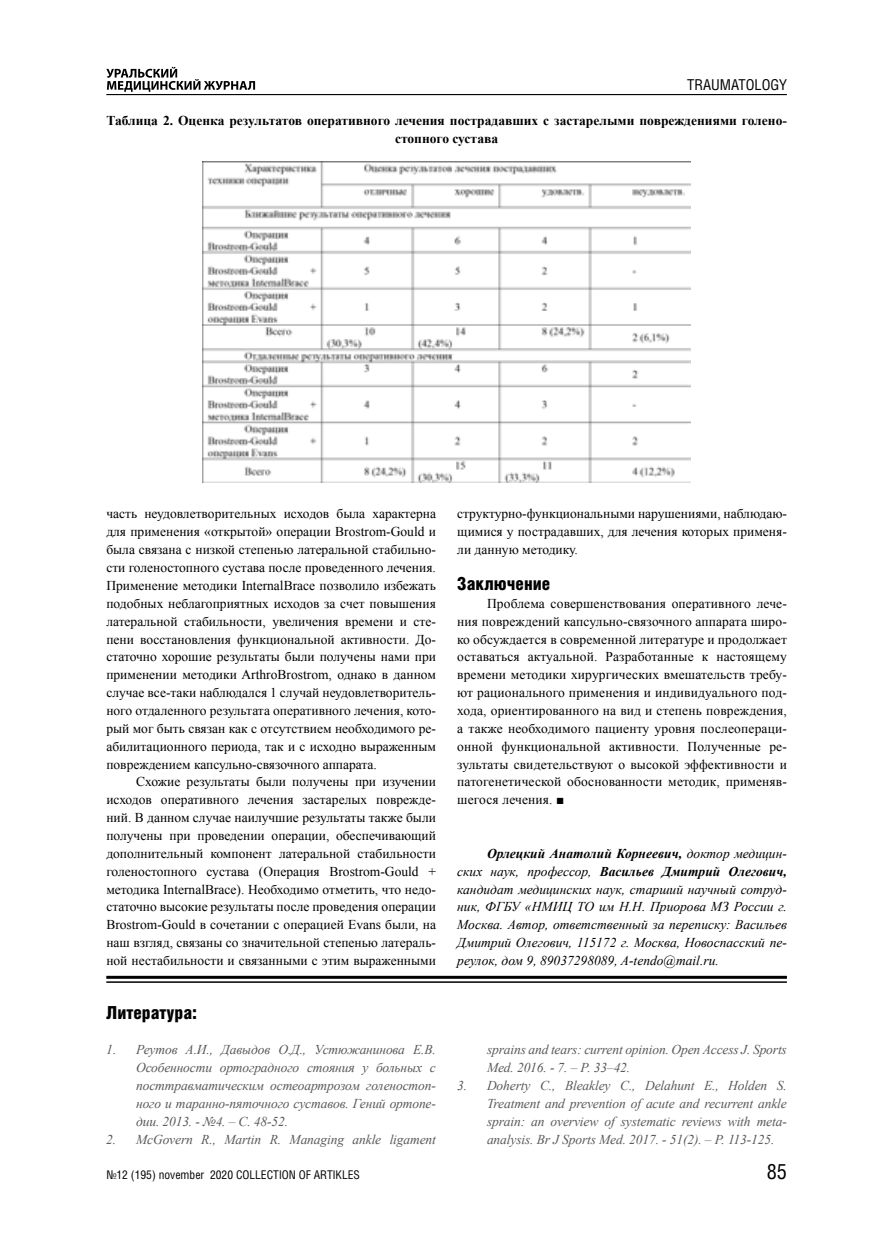
<style>
.page{position:relative;width:872px;height:1234px;background:#fff}
.page>*{position:absolute;margin:0;border:0;box-sizing:border-box;transform-origin:0 0}
.t1{font:21px "Helios Cond";color:#000}
.t2{font:900 18px "Helios Cond";color:#000}
.t3{font:15px "Helios Cond";color:#000}
.t4{font:13.5px/17.9px "Times New Roman";color:#000;text-align:justify}
.t5{font:italic 13.5px/17.9px "Times New Roman";letter-spacing:-.01em;color:#58595b;text-align:justify}
.t6{font:italic 13.5px/17.9px "Times New Roman";color:#000;text-align:justify}
.t7{font:700 13.5px/17.9px "Times New Roman";color:#000;text-align:center}
.t8{font:12px "Helios Cond";color:#000}
.s1{font-weight:700}
</style>
<div class="page">
<svg style="left:106px;top:67px;width:149px;height:25px"></svg>
<hr style="left:106px;top:94px;width:681px;height:1px;background:#000">
<img style="left:203px;top:161px;width:487px;height:321px">
<hr style="left:106px;top:975px;width:681px;height:3px;background:#000">
<hr style="left:106px;top:981px;width:681px;height:1px;background:#000">
<p class="t3" style="left:687px;top:75px;width:101px">TRAUMATOLOGY</p>
<p class="t7" style="left:106px;top:112px;width:682px">Таблица 2. Оценка результатов оперативного лечения пострадавших с застарелыми повреждениями голено&shy;стопного сустава</p>
<p class="t4" style="left:106px;top:504px;width:331px">часть неудовлетворительных исходов была характерна для применения «открытой» операции Brostrom-Gould и была связана с низкой степенью латеральной стабильно&shy;сти голеностопного сустава после проведенного лечения.<br>Применение методики InternalBrace позволило избежать подобных неблагоприятных исходов за счет повышения латеральной стабильности, увеличения времени и сте&shy;пени восстановления функциональной активности. До&shy;статочно хорошие результаты были получены нами при применении методики ArthroBrostrom, однако в данном случае все-таки наблюдался 1 случай неудовлетворитель&shy;ного отдаленного результата оперативного лечения, кото&shy;рый мог быть связан как с отсутствием необходимого ре&shy;абилитационного периода, так и с исходно выраженным повреждением капсульно-связочного аппарата.</p>
<p class="t4" style="left:106px;top:772px;width:331px;text-indent:30px">Схожие результаты были получены при изучении исходов оперативного лечения застарелых поврежде&shy;ний. В данном случае наилучшие результаты также были получены при проведении операции, обеспечивающий дополнительный компонент латеральной стабильности голеностопного сустава (Операция Brostrom-Gould + методика InternalBrace). Необходимо отметить, что недо&shy;статочно высокие результаты после проведения операции Brostrom-Gould в сочетании с операцией Evans были, на наш взгляд, связаны со значительной степенью латераль&shy;ной нестабильности и связанными с этим выраженными</p>
<h2 class="t2" style="left:106px;top:1001px;width:92px">Литература:</h2>
<p class="t5" style="left:136px;top:1040px;width:301px;text-indent:-30px">1. Реутов А.И., Давыдов О.Д., Устюжанинова Е.В.<br>Особенности ортоградного стояния у больных с посттравматическим остеоартрозом голеностоп&shy;ного и таранно-пяточного суставов. Гений ортопе&shy;дии. 2013. - №4. – С. 48-52.</p>
<p class="t5" style="left:106px;top:1129px;width:331px">2. McGovern R., Martin R. Managing ankle ligament</p>
<p class="t4" style="left:457px;top:504px;width:331px">структурно-функциональными нарушениями, наблюдаю&shy;щимися у пострадавших, для лечения которых применя&shy;ли данную методику.</p>
<h2 class="t2" style="left:457px;top:573px;width:95px">Заключение</h2>
<p class="t4" style="left:457px;top:594px;width:331px;text-indent:30px">Проблема совершенствования оперативного лече&shy;ния повреждений капсульно-связочного аппарата широ&shy;ко обсуждается в современной литературе и продолжает оставаться актуальной. Разработанные к настоящему времени методики хирургических вмешательств требу&shy;ют рационального применения и индивидуального под&shy;хода, ориентированного на вид и степень повреждения, а также необходимого пациенту уровня послеопераци&shy;онной функциональной активности. Полученные ре&shy;зультаты свидетельствуют о высокой эффективности и патогенетической обоснованности методик, применяв&shy;шегося лечения. ■</p>
<p class="t6" style="left:457px;top:843px;width:331px;text-indent:30px"><span class="s1">Орлецкий Анатолий Корнеевич,</span> доктор медицин&shy;ских наук, профессор, <span class="s1">Васильев Дмитрий Олегович, </span>кандидат медицинских наук, старший научный сотруд&shy;ник, ФГБУ «НМИЦ ТО им Н.Н. Приорова МЗ России г.<br>Москва. Автор, ответственный за переписку: Васильев Дмитрий Олегович, 115172 г. Москва, Новоспасский пе&shy;реулок, дом 9, 89037298089, A-tendo@mail.ru.</p>
<p class="t5" style="left:487px;top:1040px;width:301px">sprains and tears: current opinion. Open Access J. Sports<br>Med. 2016. - 7. – Р. 33–42.</p>
<p class="t5" style="left:487px;top:1076px;width:301px;text-indent:-30px">3. Doherty C., Bleakley C., Delahunt E., Holden S.<br>Treatment and prevention of acute and recurrent ankle sprain: an overview of systematic reviews with meta&shy;analysis. Br J Sports Med. 2017. - 51(2). – Р. 113-125.</p>
<p class="t8" style="left:106px;top:1167px;width:255px">№12 (195) november 2020 COLLECTION OF ARTIKLES</p>
<h1 class="t1" style="left:766px;top:1158px;width:22px">85</h1>
</div>
